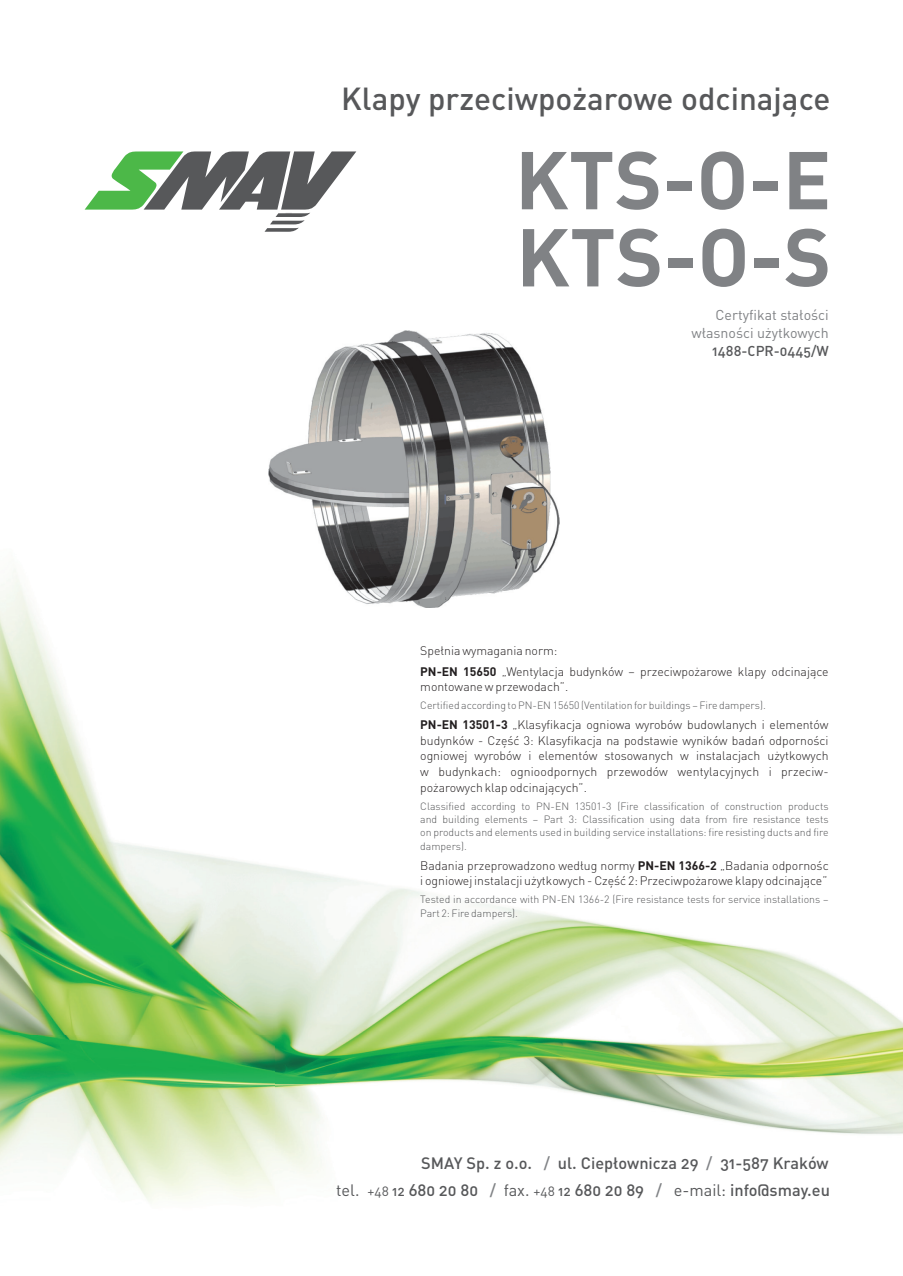
<style>
.page{position:relative;width:903px;height:1276px;background:#fff}
.page>*{position:absolute;margin:0;border:0;box-sizing:border-box;transform-origin:0 0}
.t1{font:700 80.5px/77.2px "DIN Pro";color:#808285}
.t2{font:31.5px "DIN Pro";color:#57585a}
.t3{font:16.28px "DIN";color:#57585a}
.t4{font:16.28px "DIN Pro";color:#57585a}
.t5{font:16.28px "DIN";color:#808285}
.t6{font:14.17px/18px "DIN Pro";color:#808285;text-align:right}
.t7{font:14.17px "DIN";color:#57585a}
.t8{font:300 12.25px/15.6px "DIN Pro";color:#231f20}
.t9{font:300 10.5px/13.5px "DIN Pro";color:#57585a;text-align:justify}
.s1{font-weight:700}
.s2{font-family:"DIN Pro"}
.s3{font-family:"DIN"}
.s4{font-family:"DIN Bold Alternate"}
.s5{font-family:"DIN Bold Alternate";font-size:13.3px}
.s6{font-size:13.3px}
.s7{color:#808285}
</style>
<div class="page">
<img style="left:0;top:468px;width:273px;height:734px">
<img style="left:512px;top:515px;width:391px;height:619px">
<img style="left:273px;top:867px;width:239px;height:326px">
<svg style="left:85px;top:151px;width:271px;height:81px"></svg>
<img style="left:269px;top:331px;width:290px;height:277px">
<h2 class="t2" style="left:341px;top:88px;width:491px">Klapy przeciwpo¿arowe odcinaj¹ce</h2>
<h1 class="t1" style="left:515px;top:150px;width:318px">KTS-O-E<br>KTS-O-S</h1>
<p class="t6" style="left:691px;top:307px;width:139px">Certyfikat sta³oœci w³asnoœci u¿ytkowych</p>
<p class="t7" style="left:712px;top:345px;width:118px">1488-CPR-0445/W</p>
<p class="t8" style="left:420px;top:642px;width:410px;line-height:20.3px">Spe³nia wymagania norm:<br><span class="s1">PN-EN 15650</span> „Wentylacja budynków – przeciwpo¿arowe klapy odcinaj¹ce</p>
<p class="t8" style="left:420px;top:680px;width:149px">montowane w przewodach”.</p>
<p class="t8" style="left:420px;top:718px;width:410px;text-align:justify"><span class="s1">PN-EN 13501-3</span> „Klasyfikacja ogniowa wyrobów budowlanych i elementów budynków - Czêœæ 3: Klasyfikacja na podstawie wyników badañ odpornoœci ogniowej wyrobów i elementów stosowanych w instalacjach u¿ytkowych w budynkach: ognioodpornych przewodów wentylacyjnych i przeciw&shy;po¿arowych klap odcinaj¹cych”.</p>
<p class="t9" style="left:420px;top:700px;width:347px">Certifiedaccording to PN-EN 15650 (Ventilation for buildings – Fire dampers).</p>
<p class="t9" style="left:420px;top:800px;width:410px">Classified according to PN-EN 13501-3 (Fire classification of construction products and building elements – Part 3: Classification using data from fire resistance tests on products and elements used in building service installations: fire resisting ducts and fire dampers).</p>
<p class="t8" style="left:420px;top:859px;width:410px">Badania przeprowadzono wed³ug normy <span class="s1">PN-EN 1366-2</span> „Badania odpornoœc i ogniowej instalacji u¿ytkowych - Czêœæ 2: Przeciwpo¿arowe klapy odcinaj¹ce”</p>
<p class="t9" style="left:420px;top:894px;width:410px">Tested in accordance with PN-EN 1366-2 (Fire resistance tests for service installations –<br>Part 2: Fire dampers).</p>
<h3 class="t5" style="left:544px;top:1158px;width:8px">/</h3>
<h3 class="t3" style="left:720px;top:1158px;width:110px">31-587 <span class="s2">Kraków</span></h3>
<h3 class="t5" style="left:706px;top:1158px;width:8px">/</h3>
<h3 class="t3" style="left:421px;top:1158px;width:112px">SMAY Sp. z o.o.</h3>
<h3 class="t4" style="left:558px;top:1158px;width:142px"><span class="s3">ul.</span> Ciep³ownicza <span class="s3">29</span></h3>
<h3 class="t3" style="left:336px;top:1184px;width:161px"><span class="s4">tel.</span> <span class="s5">+48</span> <span class="s6">12</span> 680 20 80 <span class="s7">/</span></h3>
<h3 class="t5" style="left:656px;top:1184px;width:8px">/</h3>
<h3 class="t3" style="left:504px;top:1184px;width:142px"><span class="s4">fax.</span> <span class="s5">+48</span> <span class="s6">12</span> 680 20 89</h3>
<h3 class="t3" style="left:674px;top:1184px;width:158px"><span class="s4">e-mail:</span> info@smay.eu</h3>
</div>
